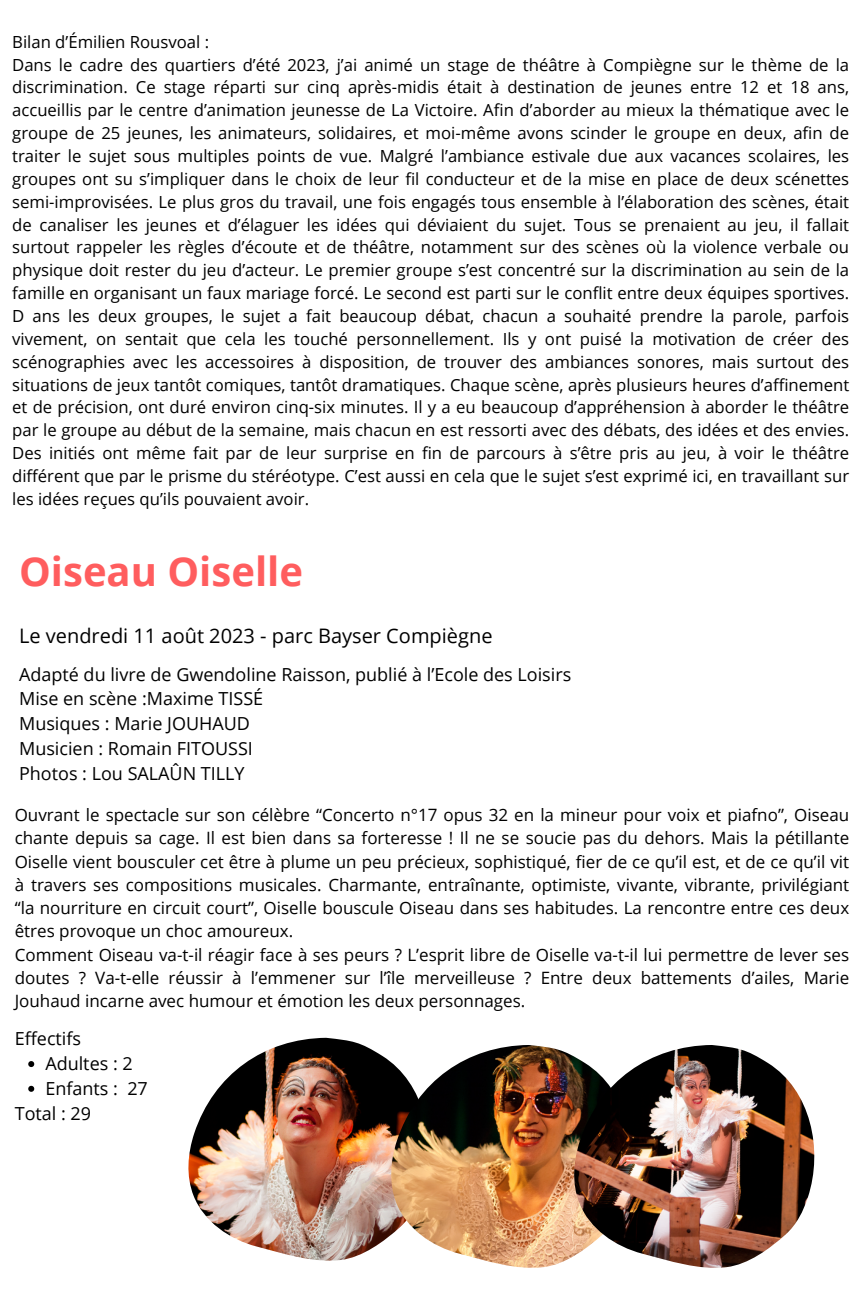
<style>
.page{position:relative;width:864px;height:1296px;background:#fff}
.page>*{position:absolute;margin:0;border:0;box-sizing:border-box;transform-origin:0 0}
.t1{font:700 40px "Open Sans";color:#ff5d5e}
.t2{font:20px "Open Sans";color:#000}
.t3{font:18px "Open Sans";color:#000}
.t4{font:17px/23.2px "Open Sans";color:#000;text-align:justify}
.t5{font:16.7px/22.8px "Open Sans";color:#000;text-align:justify}
</style>
<div class="page">
<svg style="left:28px;top:1061px;width:6px;height:6px"></svg>
<svg style="left:28px;top:1086px;width:6px;height:6px"></svg>
<img style="left:188px;top:1038px;width:201px;height:223px">
<img style="left:389px;top:1045px;width:183px;height:223px">
<img style="left:572px;top:1045px;width:243px;height:223px">
<p class="t5" style="left:12px;top:30px;width:199px">Bilan d’Émilien Rousvoal :</p>
<p class="t5" style="left:12px;top:53px;width:839px">Dans le cadre des quartiers d’été 2023, j’ai animé un stage de théâtre à Compiègne sur le thème de la discrimination. Ce stage réparti sur cinq après-midis était à destination de jeunes entre 12 et 18 ans, accueillis par le centre d’animation jeunesse de La Victoire. Afin d’aborder au mieux la thématique avec le groupe de 25 jeunes, les animateurs, solidaires, et moi-même avons scinder le groupe en deux, afin de traiter le sujet sous multiples points de vue. Malgré l’ambiance estivale due aux vacances scolaires, les groupes ont su s’impliquer dans le choix de leur fil conducteur et de la mise en place de deux scénettes semi-improvisées. Le plus gros du travail, une fois engagés tous ensemble à l’élaboration des scènes, était de canaliser les jeunes et d’élaguer les idées qui déviaient du sujet. Tous se prenaient au jeu, il fallait surtout rappeler les règles d’écoute et de théâtre, notamment sur des scènes où la violence verbale ou physique doit rester du jeu d’acteur. Le premier groupe s’est concentré sur la discrimination au sein de la famille en organisant un faux mariage forcé. Le second est parti sur le conflit entre deux équipes sportives.<br>D ans les deux groupes, le sujet a fait beaucoup débat, chacun a souhaité prendre la parole, parfois vivement, on sentait que cela les touché personnellement. Ils y ont puisé la motivation de créer des scénographies avec les accessoires à disposition, de trouver des ambiances sonores, mais surtout des situations de jeux tantôt comiques, tantôt dramatiques. Chaque scène, après plusieurs heures d’affinement et de précision, ont duré environ cinq-six minutes. Il y a eu beaucoup d’appréhension à aborder le théâtre par le groupe au début de la semaine, mais chacun en est ressorti avec des débats, des idées et des envies.<br>Des initiés ont même fait par de leur surprise en fin de parcours à s’être pris au jeu, à voir le théâtre différent que par le prisme du stéréotype. C’est aussi en cela que le sujet s’est exprimé ici, en travaillant sur les idées reçues qu’ils pouvaient avoir.</p>
<p class="t1" style="left:19px;top:543px;width:285px">Oiseau Oiselle</p>
<p class="t2" style="left:19px;top:622px;width:475px">Le vendredi 11 août 2023 - parc Bayser Compiègne</p>
<p class="t3" style="left:19px;top:661px;width:554px">Adapté du livre de Gwendoline Raisson, publié à l’Ecole des Loisirs</p>
<p class="t3" style="left:19px;top:686px;width:246px">Mise en scène :Maxime TISSÉ</p>
<p class="t3" style="left:19px;top:711px;width:232px">Musiques : Marie JOUHAUD</p>
<p class="t3" style="left:19px;top:736px;width:235px">Musicien : Romain FITOUSSI</p>
<p class="t3" style="left:19px;top:760px;width:227px">Photos : Lou SALAÛN TILLY</p>
<p class="t4" style="left:15px;top:803px;width:836px">Ouvrant le spectacle sur son célèbre “Concerto n°17 opus 32 en la mineur pour voix et piafno”, Oiseau chante depuis sa cage. Il est bien dans sa forteresse ! Il ne se soucie pas du dehors. Mais la pétillante Oiselle vient bousculer cet être à plume un peu précieux, sophistiqué, fier de ce qu’il est, et de ce qu’il vit à travers ses compositions musicales. Charmante, entraînante, optimiste, vivante, vibrante, privilégiant “la nourriture en circuit court”, Oiselle bouscule Oiseau dans ses habitudes. La rencontre entre ces deux êtres provoque un choc amoureux.</p>
<p class="t4" style="left:15px;top:942px;width:836px">Comment Oiseau va-t-il réagir face à ses peurs ? L’esprit libre de Oiselle va-t-il lui permettre de lever ses doutes ? Va-t-elle réussir à l’emmener sur l’île merveilleuse ? Entre deux battements d’ailes, Marie Jouhaud incarne avec humour et émotion les deux personnages.</p>
<p class="t3" style="left:15px;top:1026px;width:68px">Effectifs</p>
<p class="t3" style="left:45px;top:1051px;width:89px">Adultes : 2</p>
<p class="t3" style="left:45px;top:1076px;width:104px">Enfants : 27</p>
<p class="t3" style="left:15px;top:1100px;width:78px">Total : 29</p>
</div>
